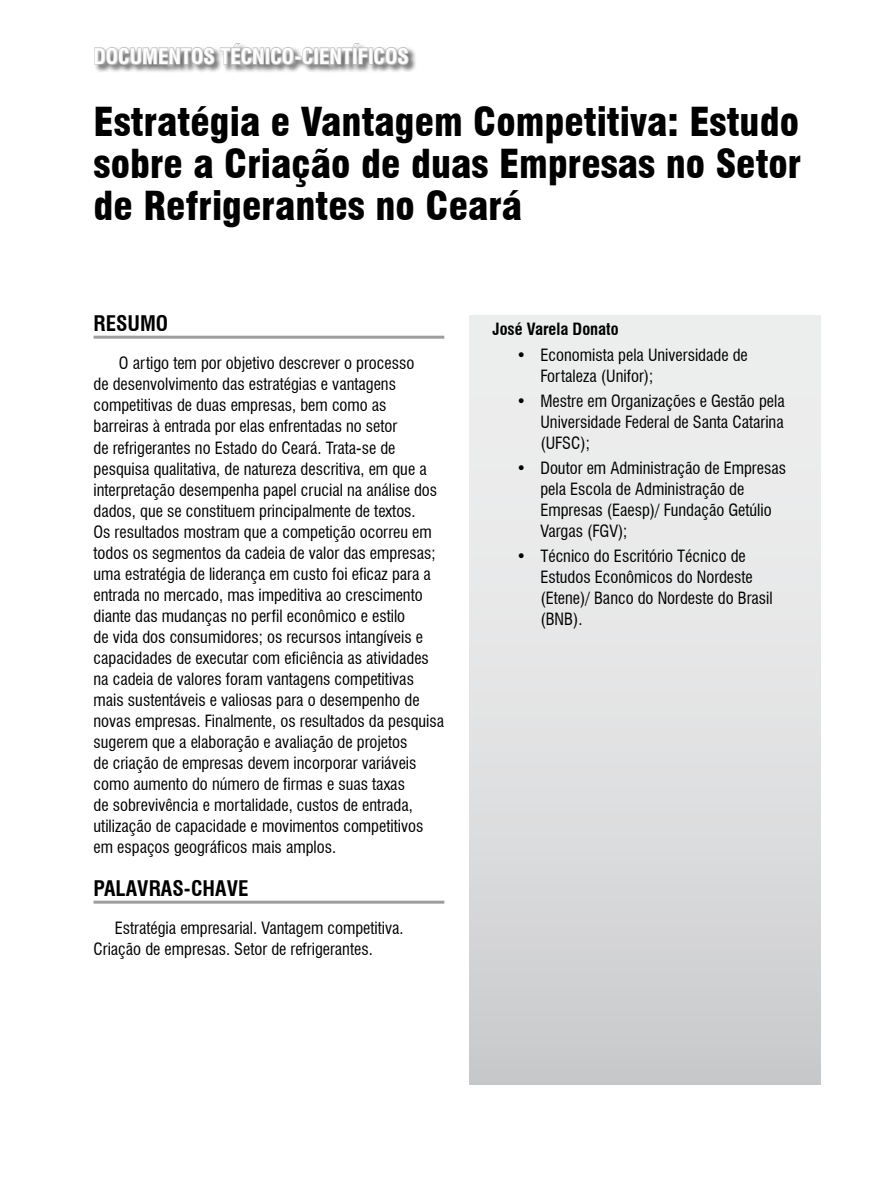
<style>
.page{position:relative;width:893px;height:1191px;background:#fff}
.page>*{position:absolute;margin:0;border:0;box-sizing:border-box;transform-origin:0 0}
.t1{font:900 condensed 39px/42px "Swiss 721 BT";color:#000;text-align:justify}
.t2{font:700 condensed 21px "Swiss 721 BT";color:#fff}
.t3{font:700 condensed 21px "Swiss 721 BT";color:#000}
.t4{font:condensed 16.5px/21px "Swiss 721 BT";color:#000}
.t5{font:700 condensed 16.5px "Swiss 721 BT";color:#000}
</style>
<div class="page">
<div style="left:470px;top:315px;width:351px;height:769px;background:linear-gradient(to bottom,#f3f3f4,#cdced0)"></div>
<div style="left:94px;top:43px;width:324px;height:31px;background:#000;opacity:.6"></div>
<svg style="left:94px;top:43px;width:316px;height:25px"></svg>
<hr style="left:94px;top:336px;width:350px;height:3px;background:#9c9e9f">
<hr style="left:94px;top:900px;width:350px;height:3px;background:#9c9e9f">
<p class="t2" style="left:94px;top:44px;width:317px">DOCUMENTOS TÉCNICO-CIENTÍFICOS</p>
<h1 class="t1" style="left:94px;top:101px;width:709px">Estratégia e Vantagem Competitiva: Estudo sobre a Criação de duas Empresas no Setor de Refrigerantes no Ceará</h1>
<p class="t3" style="left:94px;top:311px;width:76px">RESUMO</p>
<p class="t4" style="left:94px;top:353px;width:352px;text-indent:25px">O artigo tem por objetivo descrever o processo<br>de desenvolvimento das estratégias e vantagens competitivas de duas empresas, bem como as barreiras à entrada por elas enfrentadas no setor<br>de refrigerantes no Estado do Ceará. Trata-se de pesquisa qualitativa, de natureza descritiva, em que a interpretação desempenha papel crucial na análise dos dados, que se constituem principalmente de textos.<br>Os resultados mostram que a competição ocorreu em todos os segmentos da cadeia de valor das empresas; uma estratégia de liderança em custo foi eficaz para a entrada no mercado, mas impeditiva ao crescimento diante das mudanças no perfil econômico e estilo<br>de vida dos consumidores; os recursos intangíveis e capacidades de executar com eficiência as atividades na cadeia de valores foram vantagens competitivas mais sustentáveis e valiosas para o desempenho de novas empresas. Finalmente, os resultados da pesquisa sugerem que a elaboração e avaliação de projetos<br>de criação de empresas devem incorporar variáveis como aumento do número de firmas e suas taxas<br>de sobrevivência e mortalidade, custos de entrada, utilização de capacidade e movimentos competitivos em espaços geográficos mais amplos.</p>
<p class="t3" style="left:94px;top:876px;width:157px">PALAVRAS-CHAVE</p>
<p class="t4" style="left:94px;top:918px;width:312px;text-indent:21px">Estratégia empresarial. Vantagem competitiva.<br>Criação de empresas. Setor de refrigerantes.</p>
<p class="t5" style="left:492px;top:319px;width:128px">JOSÉ VARELA DONATO</p>
<p class="t4" style="left:540px;top:344px;width:209px;text-indent:-24px">• Economista pela Universidade de<br>Fortaleza (Unifor);</p>
<p class="t4" style="left:540px;top:390px;width:246px;text-align:justify;text-indent:-24px">• Mestre em Organizações e Gestão pela Universidade Federal de Santa Catarina (UFSC);</p>
<p class="t4" style="left:540px;top:457px;width:247px;text-indent:-24px">• Doutor em Administração de Empresas pela Escola de Administração de<br>Empresas (Eaesp)/ Fundação Getúlio<br>Vargas (FGV);</p>
<p class="t4" style="left:540px;top:546px;width:234px;text-indent:-24px">• Técnico do Escritório Técnico de<br>Estudos Econômicos do Nordeste (Etene)/ Banco do Nordeste do Brasil (BNB).</p>
</div>
